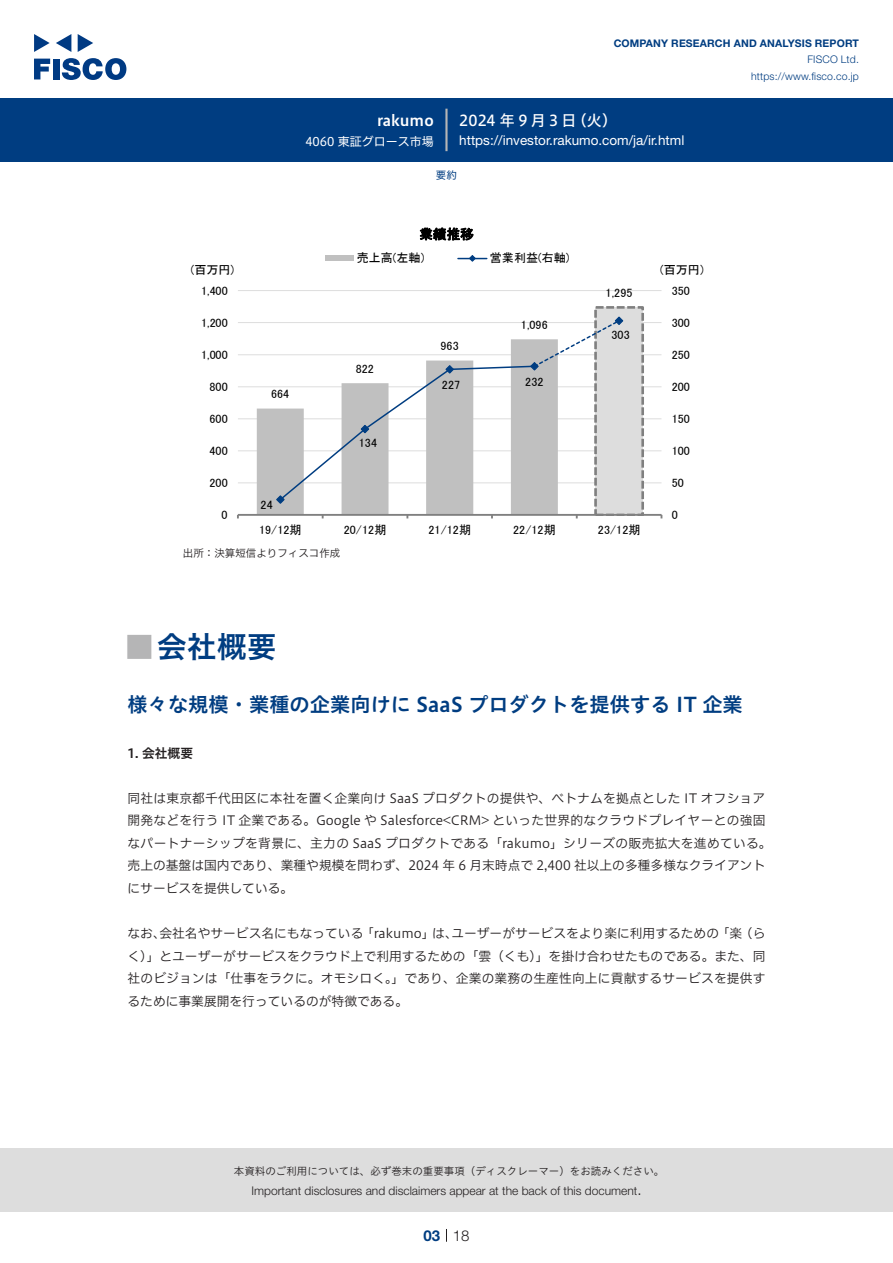
<style>
.page{position:relative;width:893px;height:1263px;background:#fff}
.page>*{position:absolute;margin:0;border:0;box-sizing:border-box;transform-origin:0 0}
.t1{font:30px "Hiragino UD Sans Std N W6";color:#003d81}
.t2{font:24px "Hiragino UD Sans Std N W6";color:#b5b5b6}
.中タイトル{font:20.25px "Hiragino UD Sans Std W6";color:#003d81}
.t3{font:15px "Hiragino UD Sans F Std N W5";letter-spacing:.21em;color:#fff}
.t4{font:15px "Hiragino UD Sans F Std N W6";color:#fff}
.t5{font:300 15px "Helvetica Neue LT Std";color:#231f20}
.t6{font:700 15px "Helvetica Neue LT Std";color:#003d81}
.t7{font:13.5px "Helvetica Neue LT Std";color:#fff}
.t8{font:13.5px "MS P Gothic";color:#000}
.本文{font:12.75px/22.5px "Hiragino UD Sans F Std N W3";color:#231f20}
.小タイトル{font:12.75px "Hiragino UD Sans F Std N W6";color:#231f20}
.t9{font:12.15px "MS P Gothic";letter-spacing:.005em;color:#000}
.t10{font:12px "MS P Gothic";letter-spacing:.005em;color:#000}
.t11{font:300 12px "Helvetica Neue LT Std";color:#231f20}
.t12{font:12px "Hiragino UD Sans F Std N W4";color:#fff}
.t13{font:10.5px "Hiragino UD Sans Std W3";color:#231f20}
.t14{font:700 10.5px "Helvetica Neue LT Std";letter-spacing:.015em;color:#003d81}
.t15{font:300 10.5px/16.5px "Helvetica Neue LT Std";letter-spacing:.015em;color:#003d81;text-align:right}
.表組み基本スタイル{font:10.5px "Hiragino UD Sans F Std N W3";color:#231f20}
.ヘッダー{font:10.5px "Hiragino UD Sans F Std N W4";color:#003d81}
</style>
<div class="page">
<div style="left:0;top:1148px;width:893px;height:64px;background:#ddd"></div>
<svg style="left:34px;top:59px;width:16px;height:20px"></svg>
<div style="left:53px;top:59px;width:6px;height:20px;background:#003a83"></div>
<svg style="left:62px;top:58px;width:64px;height:22px"></svg>
<svg style="left:34px;top:34px;width:16px;height:18px"></svg>
<svg style="left:78px;top:34px;width:15px;height:18px"></svg>
<svg style="left:56px;top:34px;width:15px;height:18px"></svg>
<div style="left:0;top:98px;width:893px;height:64px;background:#003d81"></div>
<hr style="left:445px;top:109px;width:3px;height:42px;background:#b5b5b6">
<svg style="left:446px;top:1229px;width:1px;height:13px"></svg>
<hr style="left:238px;top:482px;width:423px;height:1px;background:#ddd">
<hr style="left:238px;top:450px;width:423px;height:1px;background:#ddd">
<hr style="left:238px;top:418px;width:423px;height:1px;background:#ddd">
<hr style="left:238px;top:386px;width:423px;height:1px;background:#ddd">
<hr style="left:238px;top:354px;width:423px;height:1px;background:#ddd">
<hr style="left:238px;top:322px;width:423px;height:1px;background:#ddd">
<hr style="left:238px;top:290px;width:423px;height:1px;background:#ddd">
<div style="left:596px;top:307px;width:47px;height:208px;background:#ddd"></div>
<div style="left:594px;top:306px;width:50px;height:210px;border:3px dashed #808080"></div>
<svg style="left:257px;top:387px;width:301px;height:127px;fill:#c0c0c0"></svg>
<hr style="left:238px;top:514px;width:423px;height:2px;background:#808080">
<svg style="left:276px;top:316px;width:348px;height:188px"></svg>
<div style="left:325px;top:255px;width:29px;height:6px;background:#c0c0c0"></div>
<svg style="left:458px;top:255px;width:29px;height:7px"></svg>
<p class="t4" style="left:377px;top:109px;width:58px">rakumo</p>
<p class="t12" style="left:305px;top:132px;width:130px">4060 東証グロース市場</p>
<p class="t14" style="left:614px;top:37px;width:247px">COMPANY RESEARCH AND ANALYSIS REPORT</p>
<p class="t15" style="left:751px;top:51px;width:109px">FISCO Ltd. https://www.fisco.co j p.</p>
<p class="t3" style="left:459px;top:109px;width:119px">2024年9月3日</p>
<p class="t3" style="left:572px;top:109px;width:47px">（火(</p>
<p class="t7" style="left:459px;top:132px;width:227px">https://investor.rakumo.com j a/ .i r/ html</p>
<p class="ヘッダー" style="left:436px;top:167px;width:22px">要約</p>
<p class="t10" style="left:191px;top:263px;width:45px">(百万円)</p>
<p class="t10" style="left:201px;top:284px;width:28px">1,400</p>
<p class="t10" style="left:201px;top:316px;width:28px">1,200</p>
<p class="t10" style="left:201px;top:348px;width:28px">1,000</p>
<p class="t9" style="left:210px;top:380px;width:20px">800</p>
<p class="t10" style="left:210px;top:412px;width:20px">600</p>
<p class="t10" style="left:210px;top:444px;width:20px">400</p>
<p class="t10" style="left:210px;top:476px;width:20px">200</p>
<p class="t10" style="left:222px;top:509px;width:8px">0</p>
<p class="t10" style="left:271px;top:388px;width:20px">664</p>
<p class="t9" style="left:261px;top:498px;width:14px">24</p>
<p class="t10" style="left:259px;top:524px;width:44px">19/12期</p>
<p class="t8" style="left:419px;top:227px;width:56px">業績推移</p>
<p class="t10" style="left:357px;top:252px;width:69px">売上高(左軸)</p>
<p class="t10" style="left:356px;top:363px;width:20px">822</p>
<p class="t10" style="left:359px;top:437px;width:20px">134</p>
<p class="t10" style="left:440px;top:340px;width:20px">963</p>
<p class="t10" style="left:442px;top:379px;width:20px">227</p>
<p class="t10" style="left:344px;top:524px;width:44px">20/12期</p>
<p class="t10" style="left:428px;top:524px;width:44px">21/12期</p>
<p class="表組み基本スタイル" style="left:183px;top:545px;width:159px">出所：決算短信よりフィスコ作成</p>
<p class="t10" style="left:490px;top:252px;width:81px">営業利益(右軸(</p>
<p class="t10" style="left:521px;top:319px;width:28px">1,096</p>
<p class="t10" style="left:525px;top:375px;width:20px">232</p>
<p class="t10" style="left:513px;top:524px;width:44px">22/12期</p>
<p class="t9" style="left:606px;top:287px;width:28px">1,295</p>
<p class="t10" style="left:611px;top:328px;width:20px">303</p>
<p class="t10" style="left:598px;top:524px;width:44px">23/12期</p>
<p class="t10" style="left:660px;top:263px;width:45px">(百万円(</p>
<p class="t10" style="left:672px;top:284px;width:20px">350</p>
<p class="t10" style="left:672px;top:316px;width:20px">300</p>
<p class="t10" style="left:672px;top:348px;width:20px">250</p>
<p class="t9" style="left:672px;top:380px;width:20px">200</p>
<p class="t10" style="left:672px;top:412px;width:20px">150</p>
<p class="t10" style="left:672px;top:444px;width:20px">100</p>
<p class="t10" style="left:672px;top:476px;width:13px">50</p>
<p class="t10" style="left:672px;top:509px;width:8px">0</p>
<p class="t1" style="left:157px;top:624px;width:121px">会社概要</p>
<p class="t2" style="left:128px;top:628px;width:25px">█</p>
<p class="中タイトル" style="left:128px;top:689px;width:617px">様々な規模・業種の企業向けに SaaS プロダクトを提供する IT 企業</p>
<p class="小タイトル" style="left:128px;top:743px;width:67px">1. 会社概要</p>
<p class="本文" style="left:128px;top:786px;width:646px">同社は東京都千代田区に本社を置く企業向け SaaS プロダクトの提供や、ベトナムを拠点とした IT オフショア開発などを行う IT 企業である。Google や Salesforce&lt;CRM&gt; といった世界的なクラウドプレイヤーとの強固なパートナーシップを背景に、主力の SaaS プロダクトである「rakumo」シリーズの販売拡大を進めている。売上の基盤は国内であり、業種や規模を問わず、2024 年 6 月末時点で 2,400 社以上の多種多様なクライアントにサービスを提供している。</p>
<p class="本文" style="left:740px;top:921px;width:27px">（ら</p>
<p class="本文" style="left:159px;top:921px;width:205px">会社名やサービス名にもなっている</p>
<p class="本文" style="left:451px;top:921px;width:269px">ユーザーがサービスをより楽に利用するための</p>
<p class="本文" style="left:361px;top:921px;width:75px">「rakumo」</p>
<p class="本文" style="left:717px;top:921px;width:27px">「楽</p>
<p class="本文" style="left:128px;top:921px;width:639px">なお、<br>く）」とユーザーがサービスをクラウド上で利用するための「雲（くも）」を掛け合わせたものである。また、同社のビジョンは「仕事をラクに。オモシロく。」であり、企業の業務の生産性向上に貢献するサービスを提供するために事業展開を行っているのが特徴である。</p>
<p class="本文" style="left:432px;top:921px;width:27px">は、</p>
<p class="t13" style="left:234px;top:1163px;width:432px">本資料のご利用については、必ず巻末の重要事項（ディスクレーマー）をお読みください。</p>
<p class="t5" style="left:637px;top:1180px;width:6px">.</p>
<p class="t11" style="left:251px;top:1183px;width:387px">Important disclosures and disclaimers appear at the back of this document</p>
<p class="t6" style="left:423px;top:1226px;width:18px">03</p>
<p class="t5" style="left:453px;top:1226px;width:18px">18</p>
</div>
